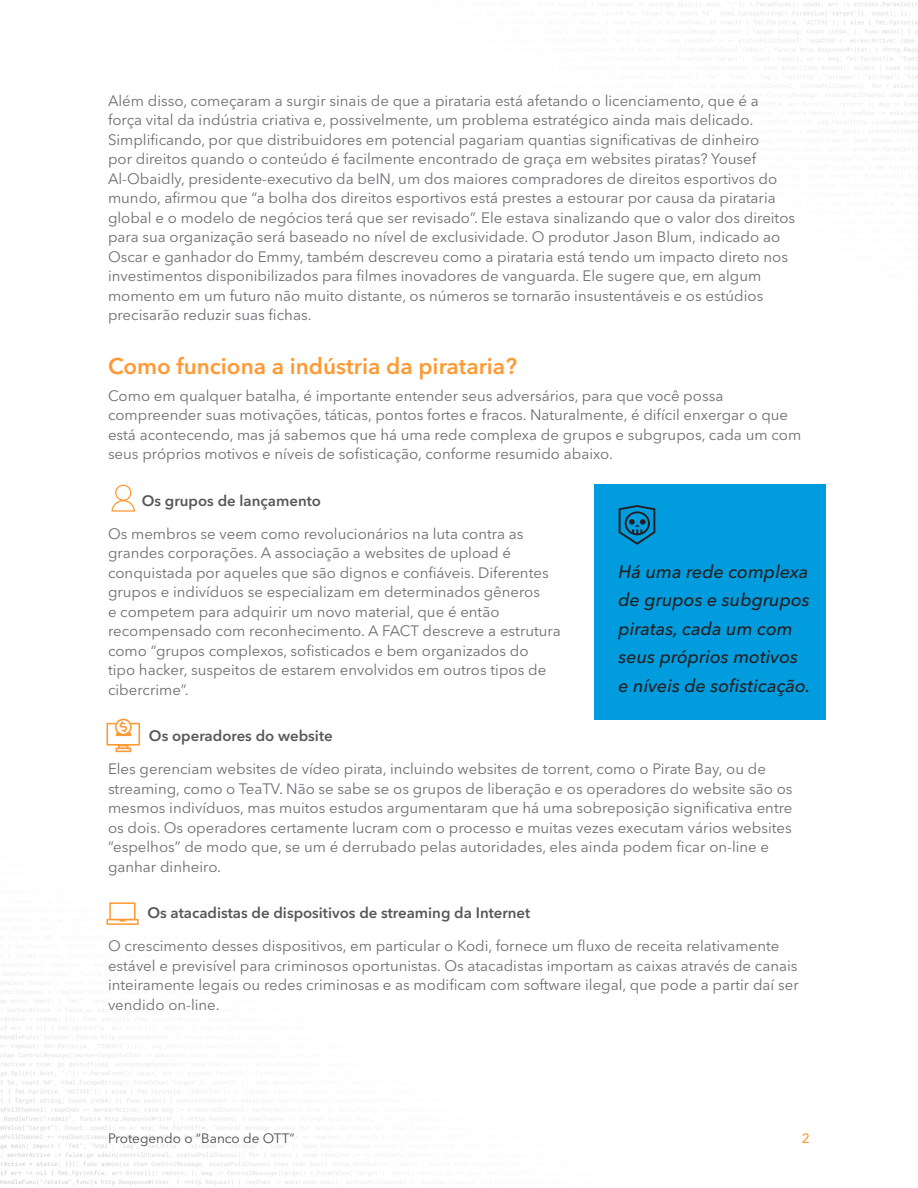
<style>
.page{position:relative;width:918px;height:1188px;background:#fff}
.page>*{position:absolute;margin:0;border:0;box-sizing:border-box;transform-origin:0 0}
.t1{font:600 22.5px "Avenir Next LT Pro";color:#f93}
.t2{font:italic 500 18px/28.5px "Avenir Next LT Pro";color:#231f20}
.t3{font:15px/19.5px "Avenir Next LT Pro";color:#6d6e71}
.t4{font:600 15px "Avenir Next LT Pro";color:#57585a}
.t5{font:13.5px "Avenir Next LT Pro";color:#4b4c4d}
.t6{font:500 13.5px "Avenir Next LT Pro";color:#f93}
</style>
<div class="page">
<img style="left:0;top:2px;width:918px;height:1184px">
<svg style="left:107px;top:719px;width:33px;height:33px"></svg>
<svg style="left:111px;top:485px;width:24px;height:27px"></svg>
<svg style="left:106px;top:902px;width:33px;height:23px"></svg>
<div style="left:594px;top:485px;width:231px;height:235px;background:#009cde"></div>
<svg style="left:619px;top:505px;width:36px;height:40px"></svg>
<p class="t3" style="left:108px;top:91px;width:689px">Além disso, começaram a surgir sinais de que a pirataria está afetando o licenciamento, que é a força vital da indústria criativa e, possivelmente, um problema estratégico ainda mais delicado.<br>Simplificando, por que distribuidores em potencial pagariam quantias significativas de dinheiro<br>por direitos quando o conteúdo é facilmente encontrado de graça em websites piratas? Yousef Al-Obaidly, presidente-executivo da beIN, um dos maiores compradores de direitos esportivos do mundo, afirmou que “a bolha dos direitos esportivos está prestes a estourar por causa da pirataria global e o modelo de negócios terá que ser revisado”. Ele estava sinalizando que o valor dos direitos para sua organização será baseado no nível de exclusividade. O produtor Jason Blum, indicado ao Oscar e ganhador do Emmy, também descreveu como a pirataria está tendo um impacto direto nos investimentos disponibilizados para filmes inovadores de vanguarda. Ele sugere que, em algum momento em um futuro não muito distante, os números se tornarão insustentáveis e os estúdios precisarão reduzir suas fichas.</p>
<h1 class="t1" style="left:108px;top:353px;width:411px">Como funciona a indústria da pirataria?</h1>
<p class="t3" style="left:108px;top:386px;width:695px">Como em qualquer batalha, é importante entender seus adversários, para que você possa compreender suas motivações, táticas, pontos fortes e fracos. Naturalmente, é difícil enxergar o que está acontecendo, mas já sabemos que há uma rede complexa de grupos e subgrupos, cada um com seus próprios motivos e níveis de sofisticação, conforme resumido abaixo.</p>
<p class="t4" style="left:142px;top:491px;width:181px">Os grupos de lançamento</p>
<p class="t3" style="left:108px;top:524px;width:454px">Os membros se veem como revolucionários na luta contra as grandes corporações. A associação a websites de upload é conquistada por aqueles que são dignos e confiáveis. Diferentes grupos e indivíduos se especializam em determinados gêneros<br>e competem para adquirir um novo material, que é então recompensado com reconhecimento. A FACT descreve a estrutura como “grupos complexos, sofisticados e bem organizados do<br>tipo hacker, suspeitos de estarem envolvidos em outros tipos de cibercrime”.</p>
<p class="t4" style="left:149px;top:727px;width:185px">Os operadores do website</p>
<p class="t3" style="left:108px;top:759px;width:686px">Eles gerenciam websites de vídeo pirata, incluindo websites de torrent, como o Pirate Bay, ou de streaming, como o TeaTV. Não se sabe se os grupos de liberação e os operadores do website são os mesmos indivíduos, mas muitos estudos argumentaram que há uma sobreposição significativa entre os dois. Os operadores certamente lucram com o processo e muitas vezes executam vários websites “espelhos” de modo que, se um é derrubado pelas autoridades, eles ainda podem ficar on-line e ganhar dinheiro.</p>
<p class="t4" style="left:147px;top:904px;width:384px">Os atacadistas de dispositivos de streaming da Internet</p>
<p class="t3" style="left:108px;top:936px;width:692px">O crescimento desses dispositivos, em particular o Kodi, fornece um fluxo de receita relativamente estável e previsível para criminosos oportunistas. Os atacadistas importam as caixas através de canais inteiramente legais ou redes criminosas e as modificam com software ilegal, que pode a partir daí ser vendido on-line.</p>
<p class="t2" style="left:619px;top:557px;width:193px">Há uma rede complexa de grupos e subgrupos piratas, cada um com seus próprios motivos e níveis de sofisticação.</p>
<p class="t5" style="left:108px;top:1131px;width:188px">Protegendo o “Banco de OTT”</p>
<p class="t6" style="left:802px;top:1131px;width:10px">2</p>
</div>
